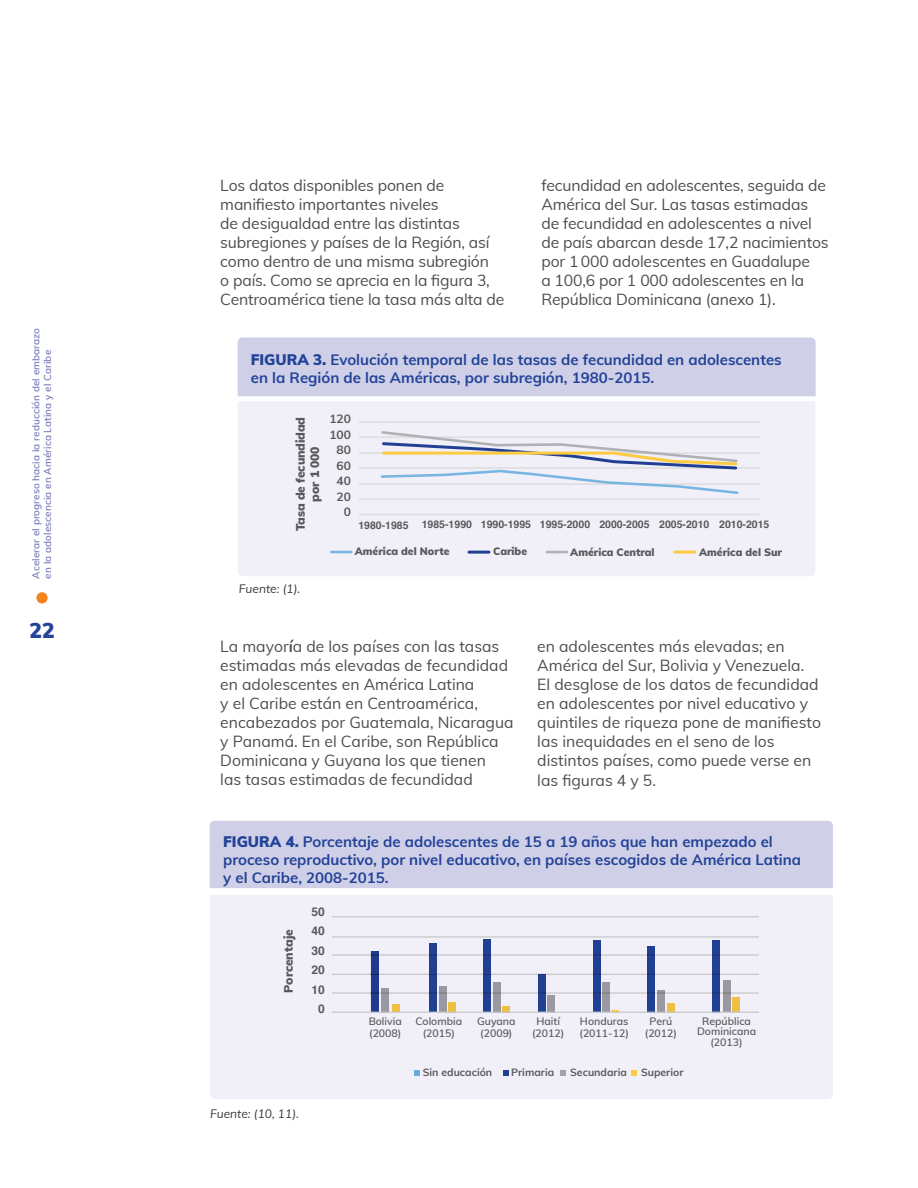
<style>
.page{position:relative;width:918px;height:1188px;background:#fff}
.page>*{position:absolute;margin:0;border:0;box-sizing:border-box;transform-origin:0 0}
.t1{font:900 21px "Muli";color:#234398}
.t2{font:15.75px/18.9px "Muli";letter-spacing:-.005em;color:#4d4d4f}
.t3{font:700 15px/18px "Muli";color:#234398}
.t4{font:900 12px/14.4px "Muli";letter-spacing:-.01em;color:#58595b;text-align:center}
.t5{font:italic 12px "Muli";color:#383839}
.t6{font:700 12px/15.5px "Muli";color:#58595b;text-align:right}
.t7{font:700 12px/19.5px "Helvetica";color:#58595b;text-align:center}
.t8{font:600 10.5px/12.6px "Muli";color:#58595b;text-align:center}
.t9{font:700 10.5px "Helvetica";color:#58595b}
.t10{font:900 10.5px "Muli";color:#58595b}
.t11{font:700 10.5px "Muli";color:#58595b}
.t12{font:600 9.9px/11.9px "Muli";letter-spacing:.01em;color:#757ab8}
.s1{font-weight:900}
.s2{font-weight:700}
</style>
<div class="page">
<div style="left:36px;top:592px;width:12px;height:12px;background:#f5841f;border-radius:50%"></div>
<div style="left:210px;top:895px;width:623px;height:204px;background:#f1f0f8"></div>
<div style="left:210px;top:821px;width:623px;height:67px;background:#cfd0e8"></div>
<hr style="left:332px;top:916px;width:427px;height:1px;background:#c7c8ca">
<hr style="left:332px;top:936px;width:427px;height:2px;background:#c7c8ca">
<hr style="left:332px;top:954px;width:427px;height:2px;background:#c7c8ca">
<hr style="left:332px;top:974px;width:427px;height:1px;background:#c7c8ca">
<hr style="left:332px;top:992px;width:427px;height:2px;background:#c7c8ca">
<svg style="left:439px;top:986px;width:8px;height:26px"></svg>
<svg style="left:723px;top:981px;width:7px;height:31px"></svg>
<svg style="left:493px;top:982px;width:7px;height:30px"></svg>
<div style="left:547px;top:995px;width:8px;height:17px;background:#9a98a0"></div>
<svg style="left:602px;top:983px;width:8px;height:29px"></svg>
<svg style="left:657px;top:990px;width:8px;height:22px"></svg>
<div style="left:668px;top:1003px;width:7px;height:9px;background:#eebf40"></div>
<div style="left:502px;top:1006px;width:8px;height:6px;background:#eebf40"></div>
<div style="left:732px;top:998px;width:8px;height:14px;background:#eebf40"></div>
<div style="left:449px;top:1002px;width:7px;height:10px;background:#eebf40"></div>
<svg style="left:371px;top:951px;width:7px;height:61px"></svg>
<svg style="left:381px;top:988px;width:8px;height:24px"></svg>
<div style="left:392px;top:1004px;width:8px;height:8px;background:#eebf40"></div>
<svg style="left:611px;top:1010px;width:8px;height:2px"></svg>
<div style="left:429px;top:943px;width:8px;height:69px;background:#234398"></div>
<div style="left:712px;top:940px;width:8px;height:72px;background:#234398"></div>
<div style="left:483px;top:939px;width:8px;height:73px;background:#234398"></div>
<div style="left:538px;top:974px;width:7px;height:38px;background:#234398"></div>
<div style="left:593px;top:940px;width:8px;height:72px;background:#234398"></div>
<div style="left:648px;top:946px;width:7px;height:66px;background:#234398"></div>
<hr style="left:332px;top:1012px;width:427px;height:1px;background:#c7c8ca">
<svg style="left:414px;top:1070px;width:6px;height:6px"></svg>
<svg style="left:503px;top:1070px;width:6px;height:6px"></svg>
<svg style="left:560px;top:1070px;width:6px;height:6px"></svg>
<svg style="left:632px;top:1070px;width:5px;height:6px"></svg>
<div style="left:238px;top:401px;width:577px;height:175px;background:#f1f0f8"></div>
<div style="left:238px;top:337px;width:578px;height:59px;background:#cfd0e8"></div>
<hr style="left:331px;top:551px;width:20px;height:2px;background:#78b5e1">
<hr style="left:469px;top:551px;width:20px;height:3px;background:#234398">
<hr style="left:547px;top:551px;width:20px;height:2px;background:#afb1b4">
<hr style="left:675px;top:551px;width:20px;height:3px;background:#fccb42">
<hr style="left:359px;top:421px;width:400px;height:2px;background:#dcddde">
<hr style="left:359px;top:436px;width:400px;height:2px;background:#dcddde">
<hr style="left:359px;top:452px;width:400px;height:2px;background:#dcddde">
<hr style="left:359px;top:467px;width:400px;height:2px;background:#dcddde">
<hr style="left:359px;top:483px;width:400px;height:2px;background:#dcddde">
<hr style="left:359px;top:498px;width:400px;height:2px;background:#dcddde">
<hr style="left:359px;top:514px;width:400px;height:1px;background:#dcddde">
<svg style="left:379px;top:430px;width:361px;height:66px"></svg>
<p class="t12" style="left:29px;top:579px;width:252px;rotate:-90deg">Acelerar el progreso hacia la reducción del embarazo en la adolescencia en América Latina y el Caribe</p>
<h1 class="t1" style="left:29px;top:615px;width:27px">22</h1>
<p class="t2" style="left:220px;top:175px;width:286px">Los datos disponibles ponen de manifiesto importantes niveles<br>de desigualdad entre las distintas subregiones y países de la Región, así como dentro de una misma subregión<br>o país. Como se aprecia en la figura 3, Centroamérica tiene la tasa más alta de</p>
<p class="t2" style="left:541px;top:175px;width:289px">fecundidad en adolescentes, seguida de América del Sur. Las tasas estimadas de fecundidad en adolescentes a nivel de país abarcan desde 17,2 nacimientos por 1000 adolescentes en Guadalupe<br>a 100,6 por 1 000 adolescentes en la República Dominicana (anexo 1).</p>
<p class="t3" style="left:251px;top:350px;width:532px"><span class="s1">FIGURA 3.</span> Evolución temporal de las tasas de fecundidad en adolescentes en la Región de las Américas, por subregión, 1980-2015.</p>
<p class="t4" style="left:293px;top:531px;width:116px;rotate:-90deg">Tasa de fecundidad por 1 000</p>
<p class="t10" style="left:355px;top:544px;width:96px">América del Norte</p>
<p class="t10" style="left:493px;top:544px;width:35px">Caribe</p>
<p class="t10" style="left:570px;top:544px;width:86px">América Central</p>
<p class="t10" style="left:699px;top:545px;width:85px">América del Sur</p>
<p class="t5" style="left:239px;top:580px;width:63px">Fuente: (1).</p>
<p class="t6" style="left:329px;top:411px;width:23px">120<br>100<br>80<br>60<br>40<br>20<br>0</p>
<p class="t9" style="left:358px;top:517px;width:52px">1980-1985</p>
<p class="t9" style="left:422px;top:516px;width:349px">1985-1990 1990-1995 1995-2000 2000-2005 2005-2010 2010-2015</p>
<p class="t2" style="left:220px;top:636px;width:295px">La mayor<span class="s2">í</span>a de los países con las tasas estimadas más elevadas de fecundidad en adolescentes en América Latina<br>y el Caribe están en Centroamérica, encabezados por Guatemala, Nicaragua y Panamá. En el Caribe, son República Dominicana y Guyana los que tienen<br>las tasas estimadas de fecundidad</p>
<p class="t2" style="left:537px;top:636px;width:285px">en adolescentes más elevadas; en América del Sur, Bolivia y Venezuela.<br>El desglose de los datos de fecundidad en adolescentes por nivel educativo y quintiles de riqueza pone de manifiesto las inequidades en el seno de los distintos países, como puede verse en las figuras 4 y 5.</p>
<p class="t3" style="left:223px;top:832px;width:579px"><span class="s1">FIGURA 4.</span> Porcentaje de adolescentes de 15 a 19 años que han empezado el proceso reproductivo, por nivel educativo, en países escogidos de América Latina y el Caribe, 2008-2015.</p>
<p class="t4" style="left:281px;top:993px;width:65px;rotate:-90deg">Porcentaje</p>
<p class="t7" style="left:312px;top:902px;width:15px">50<br>40<br>30<br>20<br>10<br>0</p>
<p class="t5" style="left:210px;top:1105px;width:90px">Fuente: (10, 11).</p>
<p class="t8" style="left:369px;top:1014px;width:35px;line-height:12px;text-align:left">Bolivia (2008)</p>
<p class="t8" style="left:416px;top:1014px;width:48px;line-height:12px">Colombia (2015)</p>
<p class="t8" style="left:697px;top:1015px;width:61px;line-height:10.5px">República<br>Dominicana (2013)</p>
<p class="t8" style="left:477px;top:1014px;width:40px;text-align:left">Guyana (2009)</p>
<p class="t8" style="left:532px;top:1014px;width:34px">Haití (2012)</p>
<p class="t8" style="left:579px;top:1014px;width:51px;text-align:left">Honduras (2011-12)</p>
<p class="t8" style="left:645px;top:1014px;width:34px">Perú (2012)</p>
<p class="t11" style="left:423px;top:1065px;width:71px">Sin educación</p>
<p class="t11" style="left:511px;top:1065px;width:45px">Primaria</p>
<p class="t11" style="left:570px;top:1065px;width:58px">Secundaria</p>
<p class="t11" style="left:641px;top:1065px;width:44px">Superior</p>
</div>
